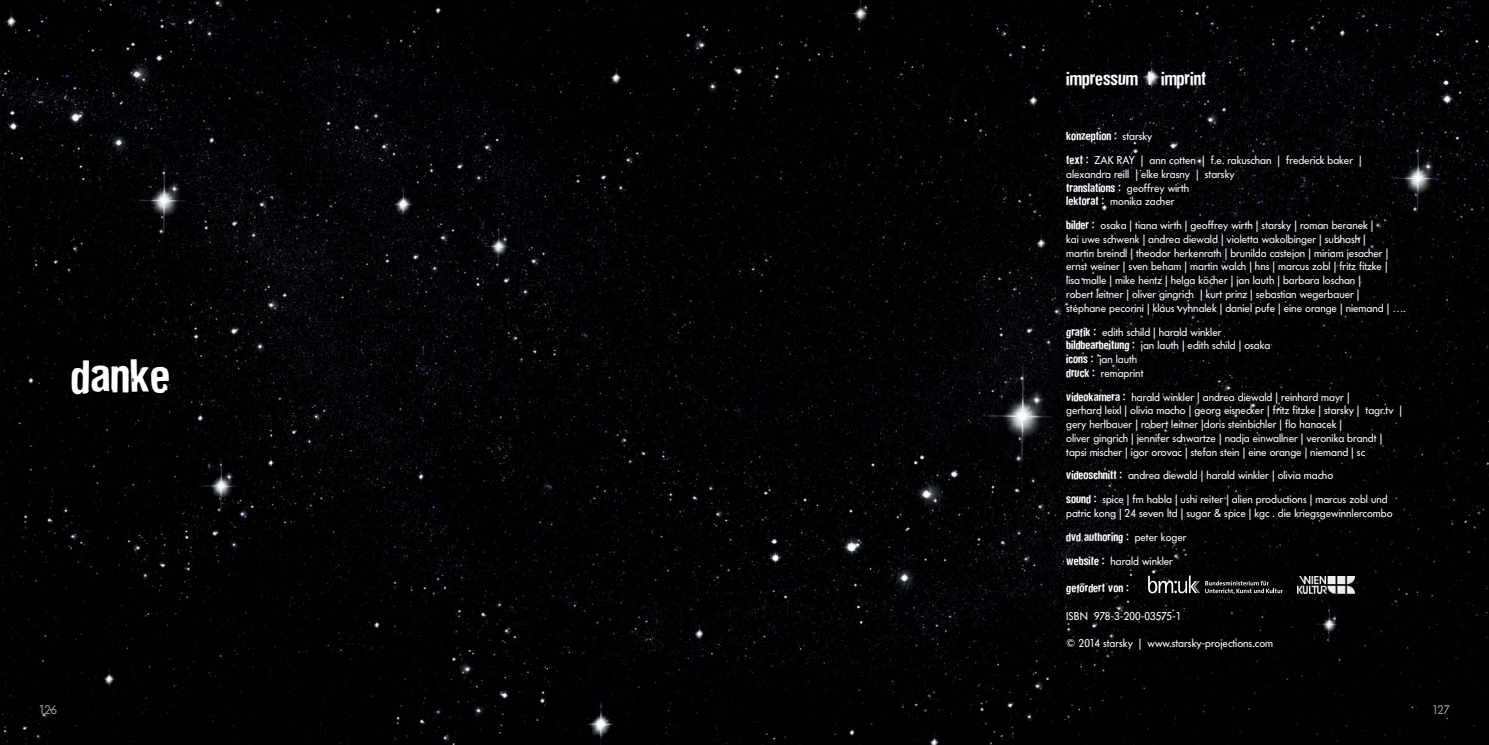
<style>
.page{position:relative;width:1489px;height:745px;background:#fff}
.page>*{position:absolute;margin:0;border:0;box-sizing:border-box;transform-origin:0 0}
.t1{font:45px "Dirtyhouse";color:#fff}
.t2{font:17.5px "Dirtyhouse";color:#fff}
.t3{font:12.5px "Futura BQ";letter-spacing:-.035em;color:#939598}
.t4{font:11.25px/13.8px "Futura BQ";color:#fff}
.t5{font:11.25px "Dirtyhouse";color:#fff}
.s1{font-family:"Futura BQ"}
.s2{font-family:"Dirtyhouse"}
</style>
<div class="page">
<img style="left:0;top:0;width:1488px;height:744px">
<img style="left:1297px;top:576px;width:57px;height:17px">
<svg style="left:1148px;top:575px;width:134px;height:18px;background:#373737"></svg>
<h1 class="t1" style="left:71px;top:343px;width:101px">danke</h1>
<h2 class="t2" style="left:1066px;top:66px;width:142px">impressum | imprint</h2>
<p class="t5" style="left:1066px;top:128px;width:88px">konzeption : <span class="s1">starsky</span></p>
<p class="t4" style="left:1066px;top:153px;width:297px"><span class="s2">text :</span> ZAK RAY | ann cotten | f.e. rakuschan | frederick baker | alexandra reill | elke krasny | starsky</p>
<p class="t5" style="left:1066px;top:179px;width:124px">translations : <span class="s1">geoffrey wirth</span></p>
<p class="t4" style="left:1066px;top:190px;width:309px;line-height:23.8px"><span class="s2">lektorat :</span> monika zacher<br><span class="s2">bilder :</span> osaka | tiana wirth | geoffrey wirth | starsky | roman beranek |</p>
<p class="t4" style="left:1066px;top:232px;width:341px">kai uwe schwenk | andrea diewald | violetta wakolbinger | subhash |<br>martin breindl | theodor herkenrath | brunilda castejon | miriam jesacher | ernst weiner | sven beham | martin walch | hns | marcus zobl | fritz fitzke |<br>lisa malle | mike hentz | helga köcher | jan lauth | barbara loschan |<br>robert leitner | oliver gingrich | kurt prinz | sebastian wegerbauer |<br>stéphane pecorini | klaus vyhnalek | daniel pufe | eine orange | niemand | ….</p>
<p class="t4" style="left:1066px;top:325px;width:206px"><span class="s2">grafik :</span> edith schild | harald winkler <span class="s2">bildbearbeitung :</span> jan lauth | edith schild | osaka <span class="s2">icons :</span> jan lauth<br><span class="s2">druck :</span> remaprint</p>
<p class="t4" style="left:1066px;top:390px;width:337px"><span class="s2">videokamera :</span> harald winkler | andrea diewald | reinhard mayr |<br>gerhard leixl | olivia macho | georg eisnecker | fritz fitzke | starsky | tagr.tv | gery herlbauer | robert leitner |doris steinbichler | flo hanacek |<br>oliver gingrich | jennifer schwartze | nadja einwallner | veronika brandt | tapsi mischer | igor orovac | stefan stein | eine orange | niemand | sc</p>
<p class="t4" style="left:1066px;top:463px;width:323px;line-height:23.8px"><span class="s2">videoschnitt :</span> andrea diewald | harald winkler | olivia macho<br><span class="s2">sound :</span> spice | fm habla | ushi reiter | alien productions | marcus zobl und</p>
<p class="t4" style="left:1066px;top:506px;width:328px">patric kong | 24 seven ltd | sugar &amp; spice | kgc . die kriegsgewinnlercombo</p>
<p class="t5" style="left:1066px;top:528px;width:122px">dvd authoring : <span class="s1">peter koger</span></p>
<p class="t4" style="left:1066px;top:553px;width:108px"><span class="s2">website :</span> harald winkler</p>
<p class="t5" style="left:1066px;top:579px;width:64px">gefördert von :</p>
<p class="t4" style="left:1066px;top:608px;width:117px">ISBN 978-3-200-03575-1</p>
<p class="t4" style="left:1066px;top:636px;width:208px">© 2014 starsky | www.starsky-projections.com</p>
<p class="t3" style="left:39px;top:702px;width:20px">126</p>
<p class="t3" style="left:1431px;top:702px;width:19px">127</p>
</div>
